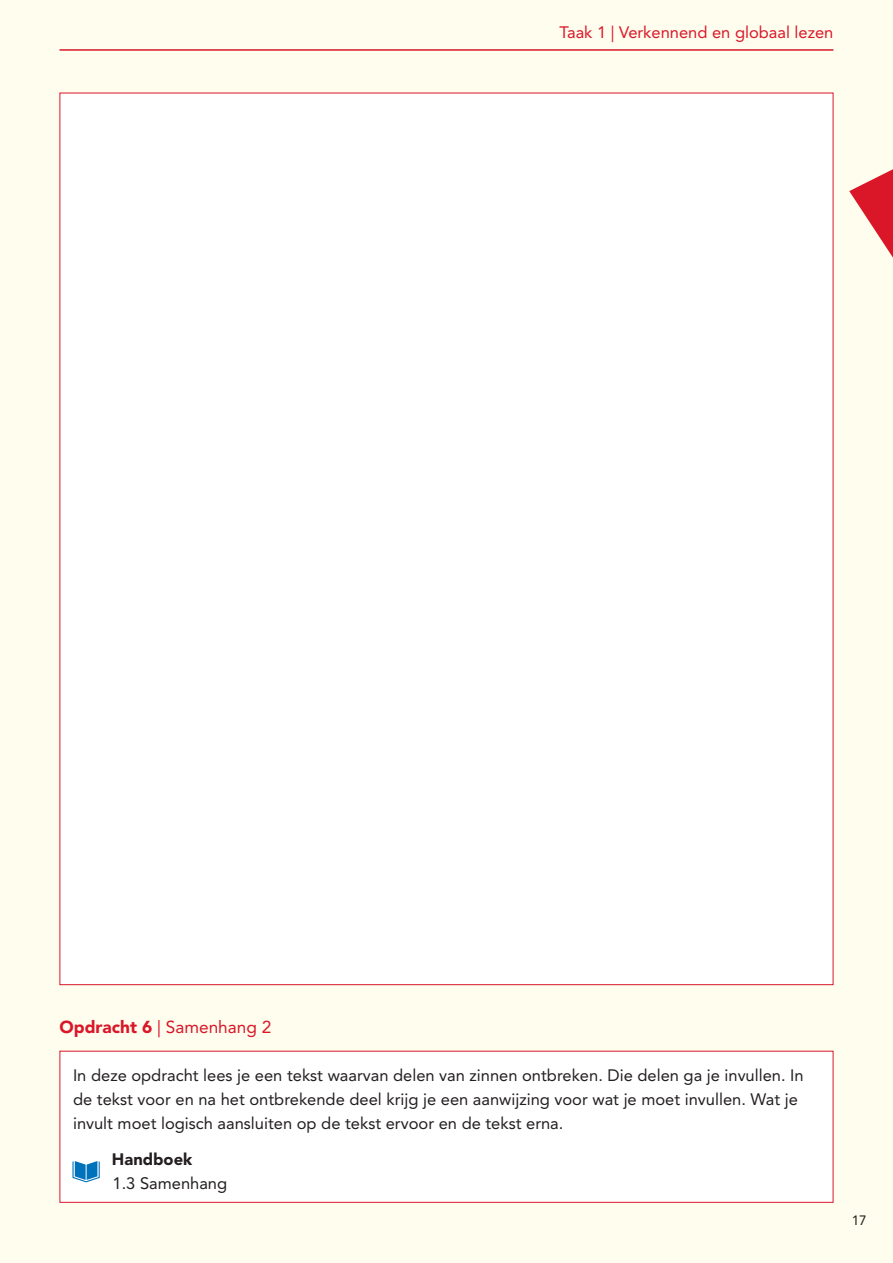
<style>
.page{position:relative;width:893px;height:1263px;background:#fffdee}
.page>*{position:absolute;margin:0;border:0;box-sizing:border-box;transform-origin:0 0}
.t1{font:17.25px "Avenir LT Std";color:#d91729}
.t2{font:16.5px/24px "Avenir LT Std";color:#231f20}
.t3{font:16.5px "Avenir LT Std";color:#d91729}
.t4{font:900 16.5px "Avenir LT Std";color:#231f20}
.t5{font:13.5px "Avenir LT Std";color:#231f20}
.s1{font-weight:900}
</style>
<div class="page">
<svg style="left:849px;top:169px;width:44px;height:89px"></svg>
<hr style="left:60px;top:49px;width:773px;height:2px;background:#d91729">
<div style="left:60px;top:93px;width:773px;height:892px;background:#fff"></div>
<div style="left:60px;top:1051px;width:773px;height:151px;background:#fff"></div>
<svg style="left:72px;top:1161px;width:28px;height:22px"></svg>
<div style="left:60px;top:1051px;width:773px;height:152px;border:1px solid #d91729"></div>
<p class="t3" style="left:559px;top:23px;width:275px">Taak 1 | Verkennend en globaal lezen</p>
<p class="t1" style="left:60px;top:1017px;width:213px"><span class="s1">Opdracht 6</span> | Samenhang 2</p>
<p class="t2" style="left:73px;top:1063px;width:732px">In deze opdracht lees je een tekst waarvan delen van zinnen ontbreken. Die delen ga je invullen. In de tekst voor en na het ontbrekende deel krijg je een aanwijzing voor wat je moet invullen. Wat je invult moet logisch aansluiten op de tekst ervoor en de tekst erna.</p>
<p class="t4" style="left:112px;top:1149px;width:82px">Handboek</p>
<p class="t2" style="left:113px;top:1171px;width:116px">1.3 Samenhang</p>
<p class="t5" style="left:852px;top:1213px;width:17px">17</p>
</div>
